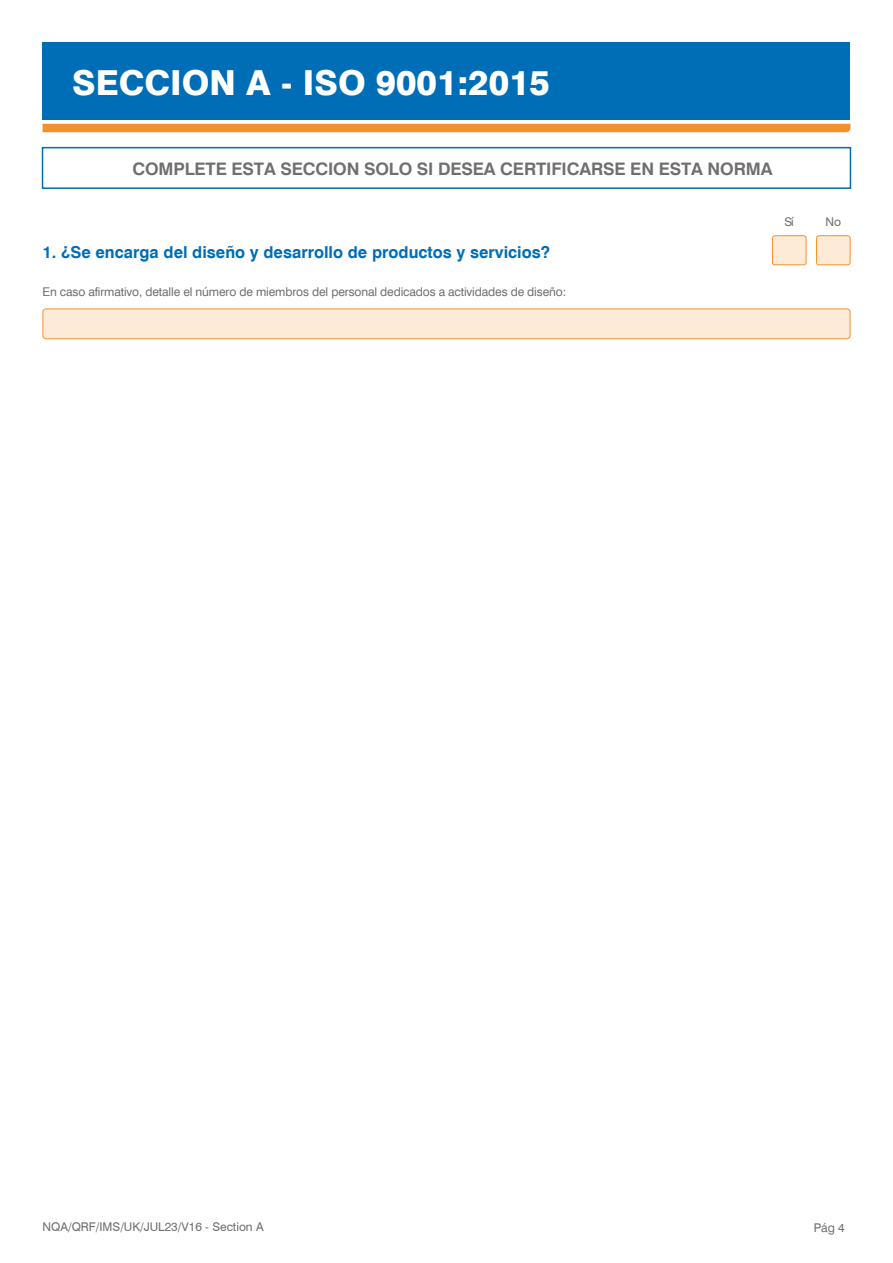
<style>
.page{position:relative;width:893px;height:1263px;background:#fff}
.page>*{position:absolute;margin:0;border:0;box-sizing:border-box;transform-origin:0 0}
.t1{font:800 34.5px "Swiss 721 BT";color:#fff}
.t2{font:700 17.25px "Swiss 721 BT";letter-spacing:-.01em;color:#706f6f}
.t3{font:700 16.5px "Swiss 721 BT";color:#006db7}
.t4{font:12px "Swiss 721 BT";letter-spacing:-.01em;color:#706f6f}
</style>
<div class="page">
<div style="left:43px;top:124px;width:807px;height:8px;background:#f3912d"></div>
<div style="left:43px;top:43px;width:807px;height:77px;background:#006db7"></div>
<div style="left:42px;top:147px;width:809px;height:42px;border:2px solid #006db7"></div>
<div style="left:772px;top:236px;width:34px;height:29px;background:#feebd7;border-radius:2px"></div>
<div style="left:772px;top:235px;width:34px;height:30px;border:1px solid #f3912d;border-radius:2px"></div>
<div style="left:816px;top:236px;width:34px;height:29px;background:#feebd7;border-radius:2px"></div>
<div style="left:816px;top:235px;width:34px;height:30px;border:1px solid #f3912d;border-radius:2px"></div>
<div style="left:43px;top:309px;width:807px;height:30px;background:#feebd7;border-radius:3px"></div>
<div style="left:43px;top:308px;width:807px;height:31px;border:1px solid #f3912d;border-radius:3px"></div>
<h1 class="t1" style="left:72px;top:62px;width:479px">SECCION A - ISO 9001:2015</h1>
<h2 class="t2" style="left:132px;top:158px;width:642px">COMPLETE ESTA SECCION SOLO SI DESEA CERTIFICARSE EN ESTA NORMA</h2>
<h3 class="t3" style="left:43px;top:242px;width:509px">1. ¿Se encarga del diseño y desarrollo de productos y servicios?</h3>
<p class="t4" style="left:43px;top:284px;width:525px">En caso afirmativo, detalle el número de miembros del personal dedicados a actividades de diseño:</p>
<p class="t4" style="left:784px;top:215px;width:11px">Sí</p>
<p class="t4" style="left:826px;top:214px;width:17px">No</p>
<p class="t4" style="left:43px;top:1219px;width:223px">NQA/QRF/IMS/UK/JUL23/V16 - Section A</p>
<p class="t4" style="left:814px;top:1220px;width:33px">Pág 4</p>
</div>
